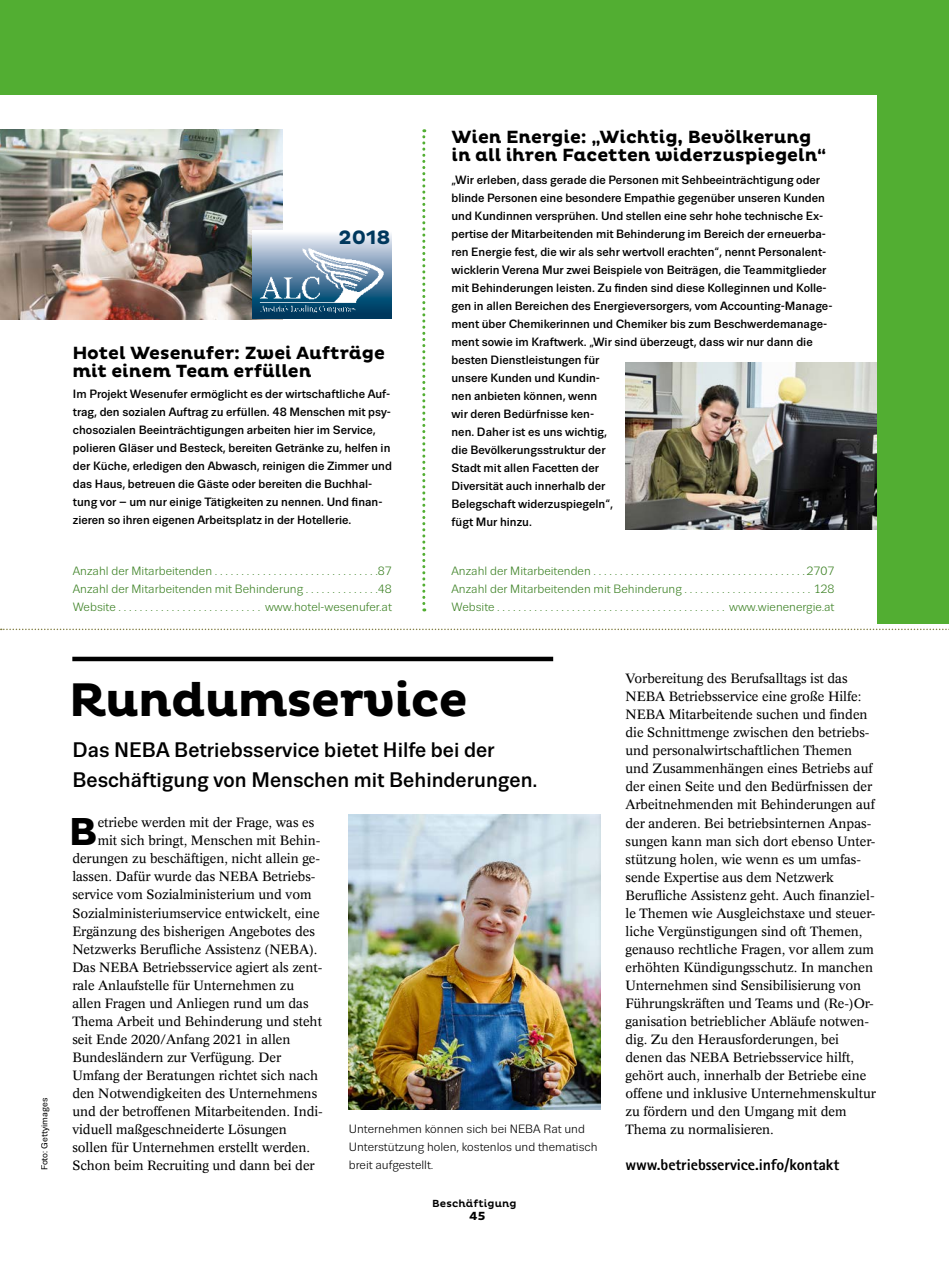
<style>
.page{position:relative;width:949px;height:1263px;background:#fff}
.page>*{position:absolute;margin:0;border:0;box-sizing:border-box;transform-origin:0 0}
.t1{font:700 48px "Pluto";letter-spacing:-.02em;color:#000}
.Lauftext_Master_Lauftxt_initial_klein_Fl{font:700 39.6px "Pluto";color:#000}
.Vorspann{font:500 21px/30px "Trivia Sans";color:#000}
.t2{font:700 19.8px "Pluto";color:#00385d}
.t3{font:700 18px/18px "Pluto";color:#000}
.Lauftext_Master_Lauftxt_initial_klein_Fl-2{font:800 15.75px "Rotis Sans Serif";letter-spacing:-.005em;color:#000}
.Lauftext_Master_Lauftxt_initial_klein_Fl-3{font:13.2px/18px "Concorde";letter-spacing:-.005em;color:#000}
.Kasten_Lauftext{font:500 12px/18px "Trivia Sans";color:#000}
.btx_farbe_punkterl{font:12px "Trivia Sans";color:#3c8124}
.t4{font:12px/18px "Trivia Sans";color:#000}
.t5{font:700 12px "Pluto";color:#000}
.t6{font:500 10.5px "Pluto";letter-spacing:.01em;color:#000}
.t7{font:8.85px "Trivia Sans";color:#000}
</style>
<div class="page">
<div style="left:0;top:0;width:948px;height:1263px;background:#52ae32"></div>
<div style="left:0;top:624px;width:948px;height:639px;background:#fff"></div>
<div style="left:0;top:96px;width:876px;height:1074px;background:#fff"></div>
<img style="left:0;top:130px;width:282px;height:189px">
<svg style="left:422px;top:129px;width:3px;height:482px"></svg>
<img style="left:625px;top:362px;width:251px;height:167px">
<svg style="left:252px;top:230px;width:140px;height:89px"></svg>
<img style="left:259px;top:245px;width:126px;height:69px">
<img style="left:349px;top:814px;width:250px;height:296px">
<hr style="left:72px;top:657px;width:481px;height:4px;background:#000">
<svg style="left:1px;top:629px;width:948px;height:1px"></svg>
<p class="t2" style="left:338px;top:226px;width:54px">2018</p>
<h2 class="t3" style="left:72px;top:345px;width:314px">Hotel Wesenufer: Zwei Aufträge mit einem Team erfüllen</h2>
<p class="Kasten_Lauftext" style="left:73px;top:385px;width:320px">Im Projekt Wesenufer ermöglicht es der wirtschaftliche Auf&shy;trag, den sozialen Auftrag zu erfüllen. 48 Menschen mit psy&shy;chosozialen Beeinträchtigungen arbeiten hier im Service, polieren Gläser und Besteck, bereiten Getränke zu, helfen in der Küche, erledigen den Abwasch, reinigen die Zimmer und das Haus, betreuen die Gäste oder bereiten die Buchhal&shy;tung vor – um nur einige Tätigkeiten zu nennen. Und finan&shy;zieren so ihren eigenen Arbeitsplatz in der Hotellerie.</p>
<p class="btx_farbe_punkterl" style="left:73px;top:564px;width:141px">Anzahl der Mitarbeitenden</p>
<p class="btx_farbe_punkterl" style="left:378px;top:564px;width:15px">87</p>
<p class="btx_farbe_punkterl" style="left:73px;top:582px;width:232px">Anzahl der Mitarbeitenden mit Behinderung</p>
<p class="btx_farbe_punkterl" style="left:378px;top:582px;width:15px">48</p>
<p class="btx_farbe_punkterl" style="left:73px;top:600px;width:45px">Website</p>
<p class="btx_farbe_punkterl" style="left:265px;top:600px;width:128px">www.hotel-wesenufer.at</p>
<h2 class="t3" style="left:451px;top:129px;width:376px">Wien Energie: „Wichtig, Bevölkerung in all ihren Facetten widerzuspiegeln“</h2>
<p class="Kasten_Lauftext" style="left:451px;top:171px;width:382px">„Wir erleben, dass gerade die Personen mit Sehbeeinträchtigung oder blinde Personen eine besondere Empathie gegenüber unseren Kunden und Kundinnen versprühen. Und stellen eine sehr hohe technische Ex&shy;pertise der Mitarbeitenden mit Behinderung im Bereich der erneuerba&shy;ren Energie fest, die wir als sehr wertvoll erachten“, nennt Personalent&shy;wicklerin Verena Mur zwei Beispiele von Beiträgen, die Teammitglieder mit Behinderungen leisten. Zu finden sind diese Kolleginnen und Kolle&shy;gen in allen Bereichen des Energieversorgers, vom Accounting-Manage&shy;ment über Chemikerinnen und Chemiker bis zum Beschwerdemanage&shy;ment sowie im Kraftwerk. „Wir sind überzeugt, dass wir nur dann die besten Dienstleistungen für<br>unsere Kunden und Kundin-<br>nen anbieten können, wenn<br>wir deren Bedürfnisse ken-<br>nen. Daher ist es uns wichtig,<br>die Bevölkerungsstruktur der<br>Stadt mit allen Facetten der<br>Diversität auch innerhalb der<br>Belegschaft widerzuspiegeln“,<br>fügt Mur hinzu.</p>
<p class="btx_farbe_punkterl" style="left:451px;top:564px;width:141px">Anzahl der Mitarbeitenden</p>
<p class="btx_farbe_punkterl" style="left:806px;top:564px;width:29px">2707</p>
<p class="btx_farbe_punkterl" style="left:451px;top:582px;width:232px">Anzahl der Mitarbeitenden mit Behinderung</p>
<p class="btx_farbe_punkterl" style="left:813px;top:582px;width:22px">128</p>
<p class="btx_farbe_punkterl" style="left:451px;top:600px;width:45px">Website</p>
<p class="btx_farbe_punkterl" style="left:728px;top:600px;width:107px">www.wienenergie.at</p>
<p class="t7" style="left:40px;top:1170px;width:74px;rotate:-90deg">Foto: Gettyimages</p>
<h1 class="t1" style="left:69px;top:673px;width:400px">Rundumservice</h1>
<p class="Vorspann" style="left:72px;top:735px;width:466px">Das NEBA Betriebsservice bietet Hilfe bei der<br>Beschäftigung von Menschen mit Behinderungen.</p>
<p class="Lauftext_Master_Lauftxt_initial_klein_Fl" style="left:69px;top:809px;width:31px">B</p>
<p class="Lauftext_Master_Lauftxt_initial_klein_Fl-3" style="left:98px;top:813px;width:218px">etriebe werden mit der Frage, was es</p>
<p class="Lauftext_Master_Lauftxt_initial_klein_Fl-3" style="left:98px;top:831px;width:224px">mit sich bringt, Menschen mit Behin-</p>
<p class="Lauftext_Master_Lauftxt_initial_klein_Fl-3" style="left:72px;top:849px;width:249px">derungen zu beschäftigen, nicht allein ge-</p>
<p class="Lauftext_Master_Lauftxt_initial_klein_Fl-3" style="left:72px;top:867px;width:245px">lassen. Dafür wurde das NEBA Betriebs-</p>
<p class="Lauftext_Master_Lauftxt_initial_klein_Fl-3" style="left:72px;top:885px;width:241px">service vom Sozialministerium und vom</p>
<p class="Lauftext_Master_Lauftxt_initial_klein_Fl-3" style="left:72px;top:903px;width:249px">Sozialministeriumservice entwickelt, eine</p>
<p class="Lauftext_Master_Lauftxt_initial_klein_Fl-3" style="left:72px;top:921px;width:244px">Ergänzung des bisherigen Angebotes des</p>
<p class="Lauftext_Master_Lauftxt_initial_klein_Fl-3" style="left:72px;top:939px;width:246px">Netzwerks Berufliche Assistenz (NEBA).</p>
<p class="Lauftext_Master_Lauftxt_initial_klein_Fl-3" style="left:72px;top:957px;width:251px">Das NEBA Betriebsservice agiert als zent-</p>
<p class="Lauftext_Master_Lauftxt_initial_klein_Fl-3" style="left:72px;top:975px;width:223px">rale Anlaufstelle für Unternehmen zu</p>
<p class="Lauftext_Master_Lauftxt_initial_klein_Fl-3" style="left:72px;top:993px;width:238px">allen Fragen und Anliegen rund um das</p>
<p class="Lauftext_Master_Lauftxt_initial_klein_Fl-3" style="left:72px;top:1011px;width:251px">Thema Arbeit und Behinderung und steht</p>
<p class="Lauftext_Master_Lauftxt_initial_klein_Fl-3" style="left:72px;top:1029px;width:220px">seit Ende 2020/Anfang 2021 in allen</p>
<p class="Lauftext_Master_Lauftxt_initial_klein_Fl-3" style="left:72px;top:1048px;width:210px">Bundesländern zur Verfügung. Der</p>
<p class="Lauftext_Master_Lauftxt_initial_klein_Fl-3" style="left:72px;top:1066px;width:247px">Umfang der Beratungen richtet sich nach</p>
<p class="Lauftext_Master_Lauftxt_initial_klein_Fl-3" style="left:72px;top:1084px;width:246px">den Notwendigkeiten des Unternehmens</p>
<p class="Lauftext_Master_Lauftxt_initial_klein_Fl-3" style="left:72px;top:1102px;width:252px">und der betroffenen Mitarbeitenden. Indi-</p>
<p class="Lauftext_Master_Lauftxt_initial_klein_Fl-3" style="left:72px;top:1120px;width:216px">viduell maßgeschneiderte Lösungen</p>
<p class="Lauftext_Master_Lauftxt_initial_klein_Fl-3" style="left:72px;top:1138px;width:239px">sollen für Unternehmen erstellt werden.</p>
<p class="Lauftext_Master_Lauftxt_initial_klein_Fl-3" style="left:72px;top:1156px;width:244px">Schon beim Recruiting und dann bei der</p>
<p class="t4" style="left:349px;top:1120px;width:250px">Unternehmen können sich bei NEBA Rat und<br>Unterstützung holen, kostenlos und thematisch breit aufgestellt.</p>
<p class="t6" style="left:432px;top:1197px;width:86px">Beschäftigung</p>
<p class="t5" style="left:469px;top:1209px;width:18px">45</p>
<p class="Lauftext_Master_Lauftxt_initial_klein_Fl-3" style="left:625px;top:669px;width:252px">Vorbereitung des Berufsalltags ist das NEBA Betriebsservice eine große Hilfe:<br>NEBA Mitarbeitende suchen und finden die Schnittmenge zwischen den betriebs&shy;und personalwirtschaftlichen Themen und Zusammenhängen eines Betriebs auf der einen Seite und den Bedürfnissen der Arbeitnehmenden mit Behinderungen auf der anderen. Bei betriebsinternen Anpas&shy;sungen kann man sich dort ebenso Unter&shy;stützung holen, wie wenn es um umfas&shy;sende Expertise aus dem Netzwerk Berufliche Assistenz geht. Auch finanziel&shy;le Themen wie Ausgleichstaxe und steuer&shy;liche Vergünstigungen sind oft Themen, genauso rechtliche Fragen, vor allem zum erhöhten Kündigungsschutz. In manchen Unternehmen sind Sensibilisierung von Führungskräften und Teams und (Re-)Or&shy;ganisation betrieblicher Abläufe notwen&shy;dig. Zu den Herausforderungen, bei denen das NEBA Betriebsservice hilft, gehört auch, innerhalb der Betriebe eine offene und inklusive Unternehmenskultur zu fördern und den Umgang mit dem Thema zu normalisieren.</p>
<p class="Lauftext_Master_Lauftxt_initial_klein_Fl-2" style="left:625px;top:1154px;width:215px">www.betriebsservice.info/kontakt</p>
</div>
